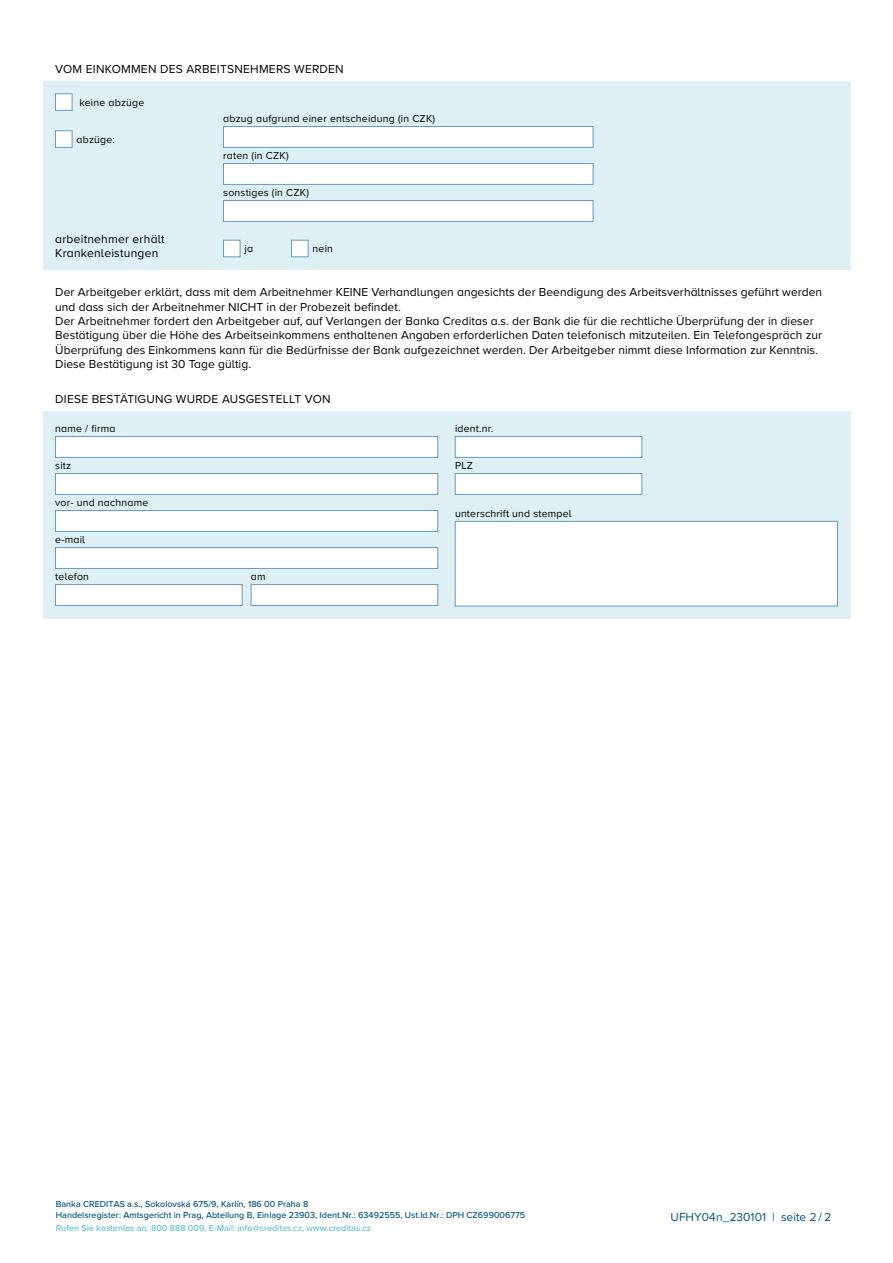
<style>
.page{position:relative;width:893px;height:1263px;background:#fff}
.page>*{position:absolute;margin:0;border:0;box-sizing:border-box;transform-origin:0 0}
.Text{font:12px/14.4px "Proxima Nova";letter-spacing:.005em;color:#000}
.in_nadpis{font:12px "Proxima Nova";letter-spacing:.02em;color:#000}
.Paticka_cislo{font:12px "Proxima Nova";color:#005189}
.in_nad_polem{font:10.5px "Proxima Nova";letter-spacing:.02em;color:#000}
.t1{font:500 9px/11.1px "Proxima Nova A";color:#005189}
.t2{font:500 9px "Proxima Nova A";color:#5ac1d0}
</style>
<div class="page">
<div style="left:43px;top:81px;width:807px;height:189px;background:#def0f3"></div>
<div style="left:55px;top:94px;width:17px;height:17px;background:#fff;border:1px solid #659aca"></div>
<div style="left:55px;top:131px;width:17px;height:17px;background:#fff;border:1px solid #659aca"></div>
<div style="left:223px;top:126px;width:370px;height:22px;background:#fff;border:1px solid #659aca"></div>
<div style="left:223px;top:163px;width:370px;height:22px;background:#fff;border:1px solid #659aca"></div>
<div style="left:223px;top:200px;width:370px;height:22px;background:#fff;border:1px solid #659aca"></div>
<div style="left:223px;top:240px;width:17px;height:17px;background:#fff;border:1px solid #659aca"></div>
<div style="left:291px;top:240px;width:17px;height:17px;background:#fff;border:1px solid #659aca"></div>
<div style="left:43px;top:411px;width:807px;height:207px;background:#def0f3"></div>
<div style="left:55px;top:436px;width:383px;height:22px;background:#fff;border:1px solid #659aca"></div>
<div style="left:455px;top:436px;width:187px;height:22px;background:#fff;border:1px solid #659aca"></div>
<div style="left:55px;top:473px;width:383px;height:22px;background:#fff;border:1px solid #659aca"></div>
<div style="left:455px;top:473px;width:187px;height:22px;background:#fff;border:1px solid #659aca"></div>
<div style="left:55px;top:510px;width:383px;height:22px;background:#fff;border:1px solid #659aca"></div>
<div style="left:55px;top:547px;width:383px;height:22px;background:#fff;border:1px solid #659aca"></div>
<div style="left:55px;top:584px;width:187px;height:22px;background:#fff;border:1px solid #659aca"></div>
<div style="left:251px;top:584px;width:187px;height:22px;background:#fff;border:1px solid #659aca"></div>
<div style="left:455px;top:521px;width:383px;height:85px;background:#fff;border:1px solid #659aca"></div>
<p class="in_nadpis" style="left:55px;top:60px;width:290px">VOM EINKOMMEN DES ARBEITSNEHMERS WERDEN</p>
<p class="in_nad_polem" style="left:79px;top:94px;width:66px">keine abzüge</p>
<p class="in_nad_polem" style="left:77px;top:131px;width:40px">abzüge:</p>
<p class="in_nad_polem" style="left:223px;top:111px;width:213px">abzug aufgrund einer entscheidung (in CZK)</p>
<p class="in_nad_polem" style="left:223px;top:148px;width:67px">raten (in CZK)</p>
<p class="in_nad_polem" style="left:223px;top:185px;width:87px">sonstiges (in CZK)</p>
<p class="Text" style="left:55px;top:231px;width:111px">arbeitnehmer erhält<br>Krankenleistungen</p>
<p class="in_nad_polem" style="left:245px;top:241px;width:10px">ja</p>
<p class="in_nad_polem" style="left:313px;top:241px;width:22px">nein</p>
<p class="Text" style="left:55px;top:284px;width:768px">Der Arbeitgeber erklärt, dass mit dem Arbeitnehmer KEINE Verhandlungen angesichts der Beendigung des Arbeitsverhältnisses geführt werden und dass sich der Arbeitnehmer NICHT in der Probezeit befindet.</p>
<p class="Text" style="left:55px;top:313px;width:768px">Der Arbeitnehmer fordert den Arbeitgeber auf, auf Verlangen der Banka Creditas a.s. der Bank die für die rechtliche Überprüfung der in dieser Bestätigung über die Höhe des Arbeitseinkommens enthaltenen Angaben erforderlichen Daten telefonisch mitzuteilen. Ein Telefongespräch zur Überprüfung des Einkommens kann für die Bedürfnisse der Bank aufgezeichnet werden. Der Arbeitgeber nimmt diese Information zur Kenntnis.<br>Diese Bestätigung ist 30 Tage gültig.</p>
<p class="in_nadpis" style="left:55px;top:390px;width:277px">DIESE BESTÄTIGUNG WURDE AUSGESTELLT VON</p>
<p class="in_nad_polem" style="left:55px;top:420px;width:62px">name / firma</p>
<p class="in_nad_polem" style="left:455px;top:420px;width:40px">ident.nr.</p>
<p class="in_nad_polem" style="left:55px;top:457px;width:17px">sitz</p>
<p class="in_nad_polem" style="left:455px;top:457px;width:20px">PLZ</p>
<p class="in_nad_polem" style="left:55px;top:494px;width:95px">vor- und nachname</p>
<p class="in_nad_polem" style="left:55px;top:532px;width:31px">e-mail</p>
<p class="in_nad_polem" style="left:55px;top:569px;width:35px">telefon</p>
<p class="in_nad_polem" style="left:251px;top:569px;width:16px">am</p>
<p class="in_nad_polem" style="left:455px;top:505px;width:118px">unterschrift und stempel</p>
<p class="t1" style="left:56px;top:1198px;width:471px">Banka CREDITAS a.s., Sokolovská 675/9, Karlín, 186 00 Praha 8<br>Handelsregister: Amtsgericht in Prag, Abteilung B, Einlage 23903, Ident.Nr.: 63492555, Ust.Id.Nr.: DPH CZ699006775</p>
<p class="t2" style="left:56px;top:1221px;width:317px">Rufen Sie kostenlos an: 800 888 009, E-Mail: info@creditas.cz, www.creditas.cz</p>
<p class="Paticka_cislo" style="left:671px;top:1208px;width:162px">UFHY04n_230101 | seite 2 / 2</p>
</div>
